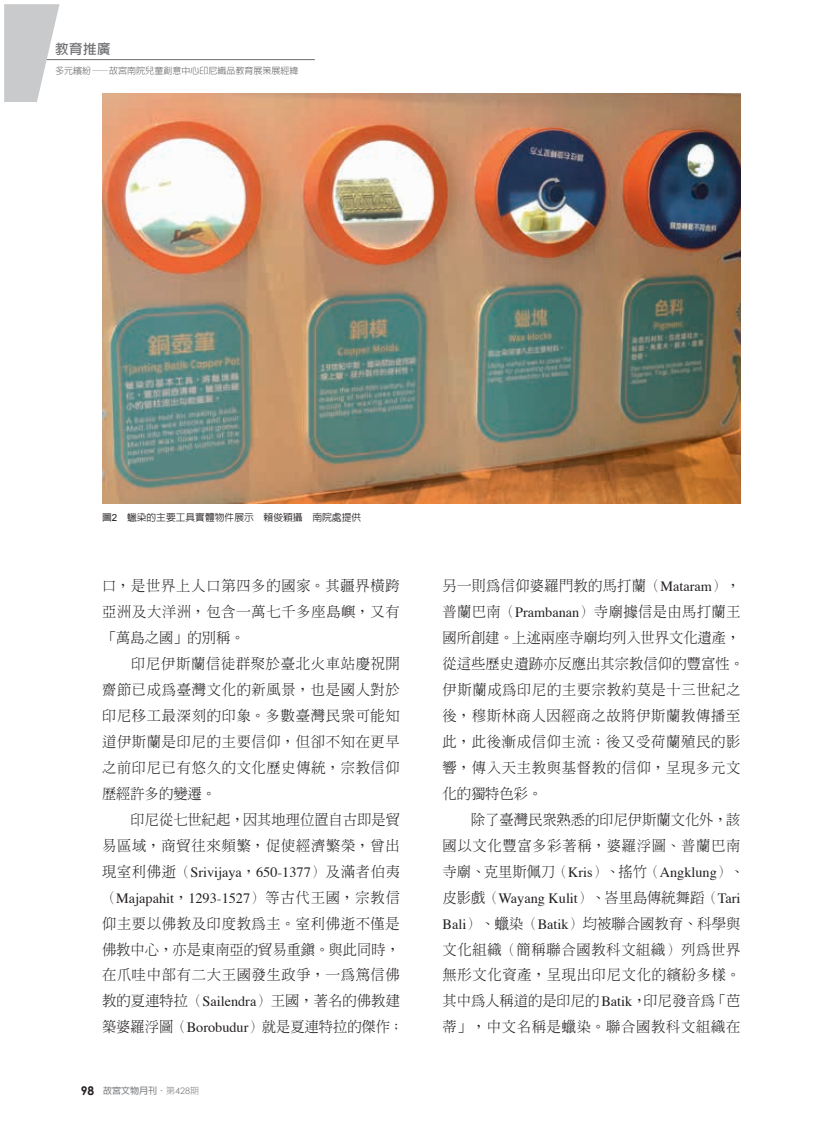
<style>
.page{position:relative;width:825px;height:1140px;background:#fff}
.page>*{position:absolute;margin:0;border:0;box-sizing:border-box;transform-origin:0 0}
.t1{font:300 14.25px/26px "AR Ming B5";letter-spacing:.05em;color:#231f20;text-align:justify}
.t2{font:300 14.25px/26px "AR Ming B5";letter-spacing:.03em;color:#231f20}
.t3{font:300 14.25px/26px "AR Ming B5";letter-spacing:.01em;color:#231f20}
.t4{font:14.25px/26px "Times";color:#231f20}
.t5{font:700 13.5px "AR Hei B5";color:#6c6d70}
.t6{font:500 9.75px "AR Hei B5";color:#231f20}
.t7{font:300 9px "AR Hei B5";color:#57585a}
.t8{font:700 9px "AR Hei B5";color:#808285}
.s1{font-family:"Arial";font-weight:400}
.s2{font-family:"AR Ming B5";font-weight:300}
.s3{font-family:"Times";font-weight:400}
.s4{font-family:"Century Gothic";font-size:12px;color:#231f20}
.s5{font-weight:300}
.s6{font-family:"Century Gothic";font-weight:400}
</style>
<div class="page">
<hr style="left:47px;top:59px;width:268px;height:1px;background:#6c6d70">
<img style="left:102px;top:93px;width:638px;height:410px">
<svg style="left:4px;top:4px;width:55px;height:98px"></svg>
<p class="t5" style="left:55px;top:42px;width:57px">教育推廣</p>
<p class="t7" style="left:55px;top:66px;width:245px">多元繽紛—故宮南院兒童創意中心印尼織品教育展策展經緯</p>
<p class="t6" style="left:102px;top:512px;width:260px">圖<span class="s1">2</span>　蠟染的主要工具實體物件展示　賴俊穎攝　南院處提供</p>
<p class="t1" style="left:102px;top:572px;width:299px;text-align:left">口，是世界上人口第四多的國家。其疆界橫跨亞洲及大洋洲，包含一萬七千多座島嶼，又有「萬島之國」的別稱。<br>　　印尼伊斯蘭信徒群聚於臺北火車站慶祝開齋節已成為臺灣文化的新風景，也是國人對於印尼移工最深刻的印象。多數臺灣民眾可能知道伊斯蘭是印尼的主要信仰，但卻不知在更早之前印尼已有悠久的文化歷史傳統，宗教信仰歷經許多的變遷。<br>　　印尼從七世紀起，因其地理位置自古即是貿易區域，商貿往來頻繁，促使經濟繁榮，曾出</p>
<p class="t4" style="left:102px;top:857px;width:299px"><span class="s2">現室利佛逝（</span>Srivijaya<span class="s2">，</span>650-1377<span class="s2">）及滿者伯夷（</span>Majapahit<span class="s2">，</span>1293-1527<span class="s2">）等古代王國，宗教信</span></p>
<p class="t3" style="left:102px;top:910px;width:303px">仰主要以佛教及印度教為主。室利佛逝不僅是佛教中心，亦是東南亞的貿易重鎮。與此同時，在爪哇中部有二大王國發生政爭，一為篤信佛教的夏連特拉（<span class="s3">Sailendra</span>）王國，著名的佛教建築婆羅浮圖（<span class="s3">Borobudur</span>）就是夏連特拉的傑作；</p>
<p class="t8" style="left:81px;top:1086px;width:120px"><span class="s4">98</span> 故宮文物月刊·<span class="s5">第</span><span class="s6">428</span><span class="s5">期</span></p>
<p class="t2" style="left:442px;top:572px;width:303px">另一則為信仰婆羅門教的馬打蘭（<span class="s3">Mataram</span>），普蘭巴南（<span class="s3">Prambanan</span>）寺廟據信是由馬打蘭王國所創建。上述兩座寺廟均列入世界文化遺產，從這些歷史遺跡亦反應出其宗教信仰的豐富性。伊斯蘭成為印尼的主要宗教約莫是十三世紀之後，穆斯林商人因經商之故將伊斯蘭教傳播至此，此後漸成信仰主流；後又受荷蘭殖民的影響，傳入天主教與基督教的信仰，呈現多元文化的獨特色彩。<br>　　除了臺灣民眾熟悉的印尼伊斯蘭文化外，該國以文化豐富多彩著稱，婆羅浮圖、普蘭巴南寺廟、克里斯佩刀（<span class="s3">Kris</span>）、搖竹（<span class="s3">Angklung</span>）、</p>
<p class="t4" style="left:442px;top:883px;width:299px"><span class="s2">皮影戲（</span>Wayang Kulit<span class="s2">）、峇里島傳統舞蹈（</span>Tari</p>
<p class="t1" style="left:442px;top:910px;width:299px"><span class="s3">Bali</span>）、蠟染（<span class="s3">Batik</span>）均被聯合國教育、科學與文化組織（簡稱聯合國教科文組織）列為世界無形文化資產，呈現出印尼文化的繽紛多樣。其中為人稱道的是印尼的<span class="s3">Batik</span>，印尼發音為「芭蒂」，中文名稱是蠟染。聯合國教科文組織在</p>
</div>
